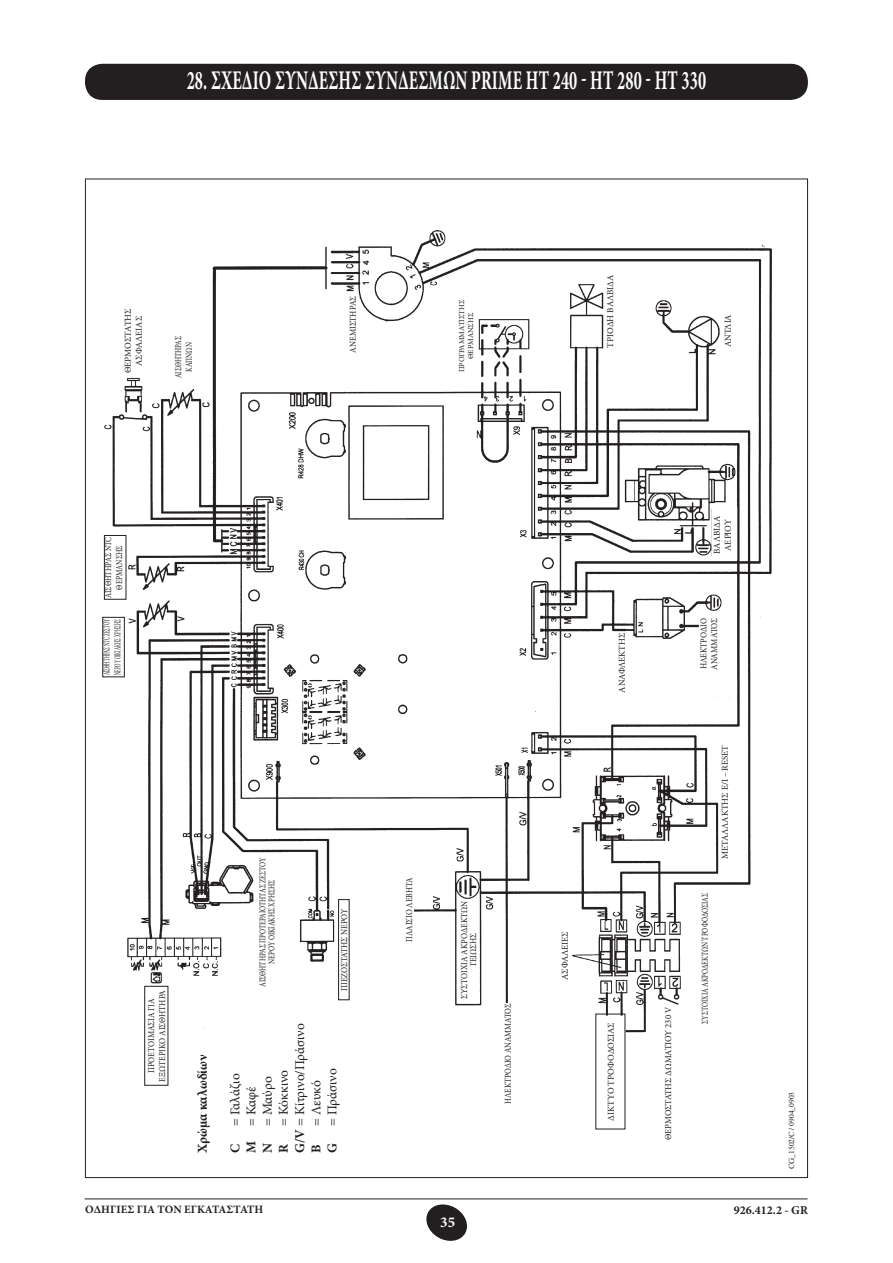
<style>
.page{position:relative;width:893px;height:1263px;background:#fff}
.page>*{position:absolute;margin:0;border:0;box-sizing:border-box;transform-origin:0 0}
.capitolo{font:700 27px "Minion Pro";letter-spacing:.01em;color:#fff;scale:.6 1}
.t1{font:700 15px "Minion Pro";color:#fff}
.rientri{font:13.5px "Minion Pro";color:#231f20}
.rientri-2{font:700 13.5px "Minion Pro";color:#231f20}
.t2{font:700 12px "Minion Pro";color:#231f20}
.t3{font:700 11.25px "Minion Pro";letter-spacing:.005em;color:#231f20}
.t4{font:9px/10.8px "Minion Pro";color:#231f20;text-align:center}
.t5{font:9px/10.8px "Minion Pro";color:#231f20;text-align:center;scale:.9 1}
.t6{font:9px/9px "Minion Pro";color:#231f20;text-align:center;scale:.75 1}
.t7{font:9px/10.8px "Minion Pro";color:#231f20;scale:.5 1}
.t8{font:9px/10.8px "Minion Pro";color:#231f20;text-align:center;scale:.8 1}
.t9{font:9px "Minion Pro";color:#231f20;scale:.86 1}
.t10{font:9px "Minion Pro";color:#231f20;scale:.87 1}
.t11{font:7.5px/9px "Minion Pro";color:#231f20;text-align:center}
.t12{font:7.5px "Times New Roman MT Std";color:#231f20}
.s1{font-weight:700}
</style>
<div class="page">
<svg style="left:426px;top:1204px;width:41px;height:37px"></svg>
<hr style="left:85px;top:1198px;width:723px;height:1px;background:#231f20">
<div style="left:144px;top:986px;width:24px;height:100px;border:1px solid #231f20"></div>
<div style="left:86px;top:65px;width:721px;height:34px;background:#231f20;border-radius:16px"></div>
<div style="left:85px;top:64px;width:723px;height:36px;border:2px solid #231f20;border-radius:16px"></div>
<img style="left:102px;top:230px;width:670px;height:805px">
<p class="capitolo" style="left:187px;top:62px;width:867px">28. ΣΧΕΔΙΟ ΣΥΝΔΕΣΗΣ ΣΥΝΔΕΣΜΩΝ PRIME HT 240 - HT 280 - HT 330</p>
<p class="t4" style="left:123px;top:373px;width:66px;rotate:-90deg">ΘΕΡΜΟΣΤΑΤΗΣ</p>
<p class="t4" style="left:133px;top:366px;width:51px;rotate:-90deg">ΑΣΦΑΛΕΙΑΣ</p>
<p class="t6" style="left:174px;top:378px;width:58px;rotate:-90deg">ΑΙΣΘΗΤΗΡΑΣ</p>
<p class="t6" style="left:184px;top:372px;width:40px;rotate:-90deg">ΚΑΠΝΩΝ</p>
<p class="t5" style="left:347px;top:353px;width:64px;rotate:-90deg">ΑΝΕΜΙΣΤΗΡΑΣ</p>
<p class="t11" style="left:457px;top:372px;width:74px;rotate:-90deg">ΠΡΟΓΡΑΜΜΑΤΙΣΤΗΣ<br>ΘΕΡΜΑΝΣΗΣ</p>
<p class="t4" style="left:605px;top:348px;width:74px;rotate:-90deg">ΤΡΙΟΔΗ ΒΑΛΒΙΔΑ</p>
<p class="t4" style="left:722px;top:347px;width:34px;rotate:-90deg">ΑΝΤΛΙΑ</p>
<p class="t8" style="left:103px;top:598px;width:78px;rotate:-90deg">ΑΙΣΘΗΤΗΡΑΣ NTC<br>ΘΕΡΜΑΝΣΗΣ</p>
<p class="t7" style="left:101px;top:675px;width:114px;rotate:-90deg">ΑΙΣΘΗΤΗΡΑΣ NTC ΖΕΣΤΟΥ<br>ΝΕΡΟΥ ΟΙΚΙΑΚΗΣ ΧΡΗΣΗΣ</p>
<p class="t5" style="left:146px;top:1081px;width:103px;rotate:-90deg">ΠΡΟΕΤΟΙΜΑΣΙΑ ΓΙΑ<br>ΕΞΩΤΕΡΙΚΟ ΑΙΣΘΗΤΗΡΑ</p>
<p class="rientri-2" style="left:193px;top:1153px;width:100px;rotate:-90deg">Χρώμα καλωδίων</p>
<p class="t6" style="left:258px;top:987px;width:174px;rotate:-90deg">ΑΙΣΘΗΤΗΡΑΣ ΠΡΟΤΕΡΑΙΟΤΗΤΑΣ ΖΕΣΤΟΥ<br>ΝΕΡΟΥ ΟΙΚΙΑΚΗΣ ΧΡΗΣΗΣ</p>
<p class="t5" style="left:339px;top:991px;width:93px;rotate:-90deg">ΠΙΕΖΟΣΤΑΤΗΣ ΝΕΡΟΥ</p>
<p class="rientri" style="left:291px;top:1153px;width:131px;rotate:-90deg"><span class="s1">G/V</span> = Κίτρινο/Πράσινο</p>
<p class="rientri" style="left:323px;top:1126px;width:59px;rotate:-90deg">= Πράσινο</p>
<p class="rientri" style="left:275px;top:1126px;width:58px;rotate:-90deg">= Κόκκινο</p>
<p class="rientri" style="left:226px;top:1126px;width:54px;rotate:-90deg">= Γαλάζιο</p>
<p class="rientri" style="left:258px;top:1126px;width:51px;rotate:-90deg">= Μαύρο</p>
<p class="rientri" style="left:307px;top:1126px;width:47px;rotate:-90deg">= Λευκό</p>
<p class="rientri" style="left:242px;top:1153px;width:69px;rotate:-90deg"><span class="s1">M</span> = Καφέ</p>
<p class="rientri-2" style="left:258px;top:1153px;width:11px;rotate:-90deg">N</p>
<p class="rientri-2" style="left:323px;top:1153px;width:11px;rotate:-90deg">G</p>
<p class="rientri-2" style="left:226px;top:1153px;width:11px;rotate:-90deg">C</p>
<p class="rientri-2" style="left:274px;top:1153px;width:10px;rotate:-90deg">R</p>
<p class="rientri-2" style="left:307px;top:1153px;width:10px;rotate:-90deg">B</p>
<p class="t10" style="left:403px;top:942px;width:75px;rotate:-90deg">ΠΛΑΙΣΙΟ ΛΕΒΗΤΑ</p>
<p class="t5" style="left:460px;top:999px;width:110px;line-height:9px;rotate:-90deg">ΣΥΣΤΟΙΧΙΑ ΑΚΡΟΔΕΚΤΩΝ<br>ΓΕΙΩΣΗΣ</p>
<p class="t9" style="left:502px;top:1104px;width:118px;rotate:-90deg">ΗΛΕΚΤΡΟΔΙΟ ΑΝΑΜΜΑΤΟΣ</p>
<p class="t4" style="left:617px;top:693px;width:61px;rotate:-90deg">ΑΝΑΦΛΕΚΤΗΣ</p>
<p class="t4" style="left:559px;top:980px;width:50px;rotate:-90deg">ΑΣΦΑΛΕΙΕΣ</p>
<p class="t4" style="left:605px;top:1120px;width:100px;rotate:-90deg">ΔΙΚΤΥΟ ΤΡΟΦΟΔΟΣΙΑΣ</p>
<p class="t4" style="left:712px;top:554px;width:40px;rotate:-90deg">ΒΑΛΒΙΔΑ<br>ΑΕΡΙΟΥ</p>
<p class="t5" style="left:698px;top:670px;width:59px;text-align:left;rotate:-90deg">ΗΛΕΚΤΡΟΔΙΟ<br>ΑΝΑΜΜΑΤΟΣ</p>
<p class="t4" style="left:663px;top:1140px;width:135px;rotate:-90deg">ΘΕΡΜΟΣΤΑΤΗΣ ΔΩΜΑΤΙΟΥ 230 V</p>
<p class="t6" style="left:700px;top:1024px;width:176px;rotate:-90deg">ΣΥΣΤΟΙΧΙΑ ΑΚΡΟΔΕΚΤΩΝ ΤΡΟΦΟΔΟΣΙΑΣ</p>
<p class="t4" style="left:719px;top:859px;width:116px;rotate:-90deg">ΜΕΤΑΛΛΑΚΤΗΣ Ε/Ι – RESET</p>
<p class="t12" style="left:787px;top:1169px;width:79px;rotate:-90deg">CG_1502/C / 0904_0903</p>
<p class="t3" style="left:85px;top:1201px;width:180px">ΟΔΗΓΙΕΣ ΓΙΑ ΤΟΝ ΕΓΚΑΤΑΣΤΑΤΗ</p>
<h3 class="t2" style="left:734px;top:1201px;width:76px">926.412.2 - GR</h3>
<h2 class="t1" style="left:440px;top:1211px;width:16px">35</h2>
</div>
